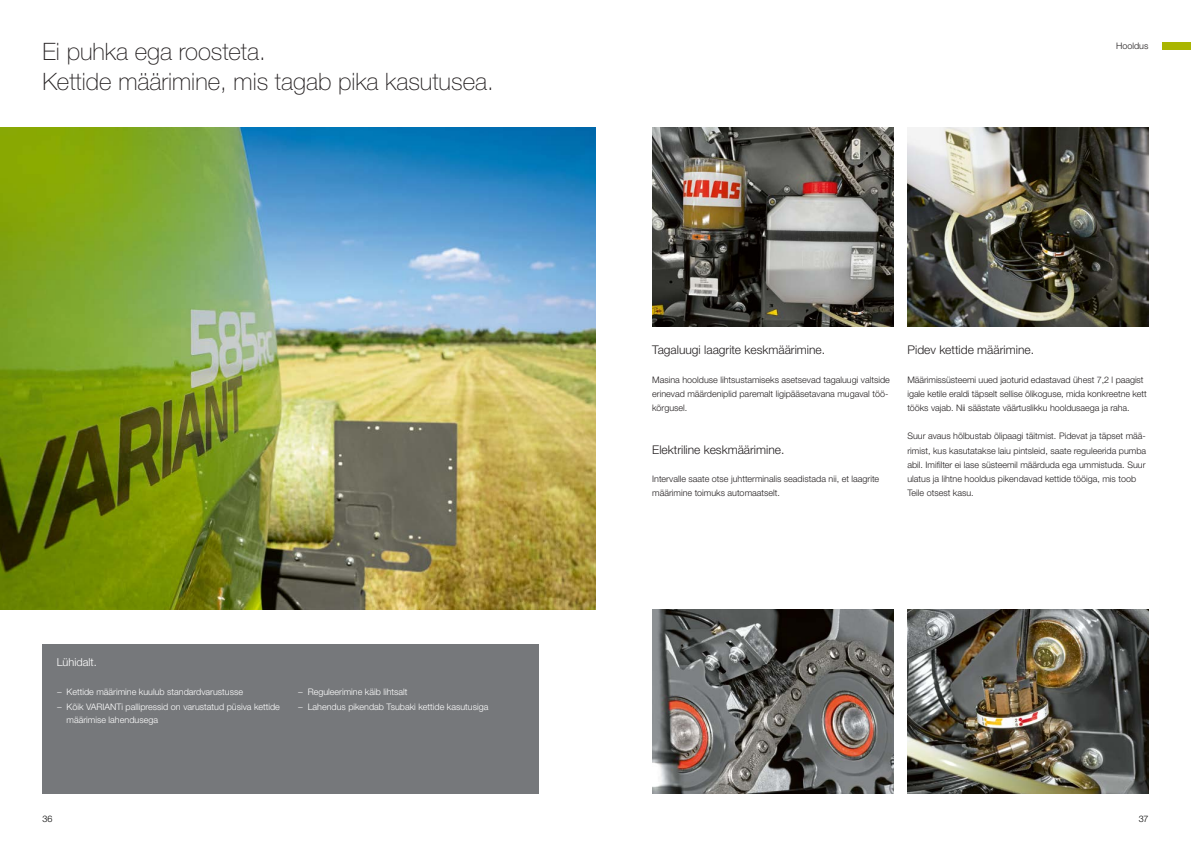
<style>
.page{position:relative;width:1191px;height:842px;background:#fff}
.page>*{position:absolute;margin:0;border:0;box-sizing:border-box;transform-origin:0 0}
.t1{font:100 24px/30px "CLAAS Helvetica Neue";color:#231f20}
.t2{font:300 12px "CLAAS Helvetica Neue";color:#231f20}
.t3{font:300 11px "CLAAS Helvetica Neue";color:#fff}
.t4{font:300 9px/14.2px "CLAAS Helvetica Neue";color:#231f20}
.t5{font:300 9px/15.8px "CLAAS Helvetica Neue";color:#fff}
.t6{font:300 9px "CLAAS Helvetica Neue";color:#000}
</style>
<div class="page">
<img style="left:0;top:128px;width:595px;height:481px">
<img style="left:907px;top:128px;width:241px;height:198px">
<img style="left:652px;top:128px;width:241px;height:198px">
<img style="left:652px;top:609px;width:241px;height:185px">
<img style="left:907px;top:609px;width:241px;height:185px">
<div style="left:1162px;top:43px;width:29px;height:7px;background:#aab500"></div>
<div style="left:43px;top:644px;width:496px;height:150px;background:#76787b"></div>
<h1 class="t1" style="left:43px;top:37px;width:453px">Ei puhka ega roosteta.<br>Kettide määrimine, mis tagab pika kasutusea.</h1>
<p class="t3" style="left:57px;top:655px;width:42px">Lühidalt.</p>
<p class="t5" style="left:57px;top:684px;width:225px">− Kettide määrimine kuulub standardvarustusse<br>− Kõik VARIANTi pallipressid on varustatud püsiva kettide</p>
<p class="t5" style="left:67px;top:712px;width:93px">määrimise lahendusega</p>
<p class="t5" style="left:298px;top:684px;width:192px">− Reguleerimine käib lihtsalt<br>− Lahendus pikendab Tsubaki kettide kasutusiga</p>
<p class="t4" style="left:1116px;top:39px;width:34px">Hooldus</p>
<h2 class="t2" style="left:652px;top:342px;width:174px">Tagaluugi laagrite keskmäärimine.</h2>
<p class="t4" style="left:652px;top:373px;width:239px">Masina hoolduse lihtsustamiseks asetsevad tagaluugi valtside erinevad määrdeniplid paremalt ligipääsetavana mugaval töö&shy;kõrgusel.</p>
<h2 class="t2" style="left:652px;top:442px;width:134px">Elektriline keskmäärimine.</h2>
<p class="t4" style="left:652px;top:472px;width:228px">Intervalle saate otse juhtterminalis seadistada nii, et laagrite määrimine toimuks automaatselt.</p>
<h2 class="t2" style="left:907px;top:342px;width:128px">Pidev kettide määrimine.</h2>
<p class="t4" style="left:907px;top:373px;width:241px">Määrimissüsteemi uued jaoturid edastavad ühest 7,2 l paagist igale ketile eraldi täpselt sellise õlikoguse, mida konkreetne kett tööks vajab. Nii säästate väärtuslikku hooldusaega ja raha.</p>
<p class="t4" style="left:907px;top:429px;width:240px">Suur avaus hõlbustab õlipaagi täitmist. Pidevat ja täpset mää&shy;rimist, kus kasutatakse laiu pintsleid, saate reguleerida pumba abil. Imifilter ei lase süsteemil määrduda ega ummistuda. Suur ulatus ja lihtne hooldus pikendavad kettide tööiga, mis toob Teile otsest kasu.</p>
<p class="t6" style="left:43px;top:813px;width:12px">36</p>
<p class="t6" style="left:1138px;top:813px;width:11px">37</p>
</div>
